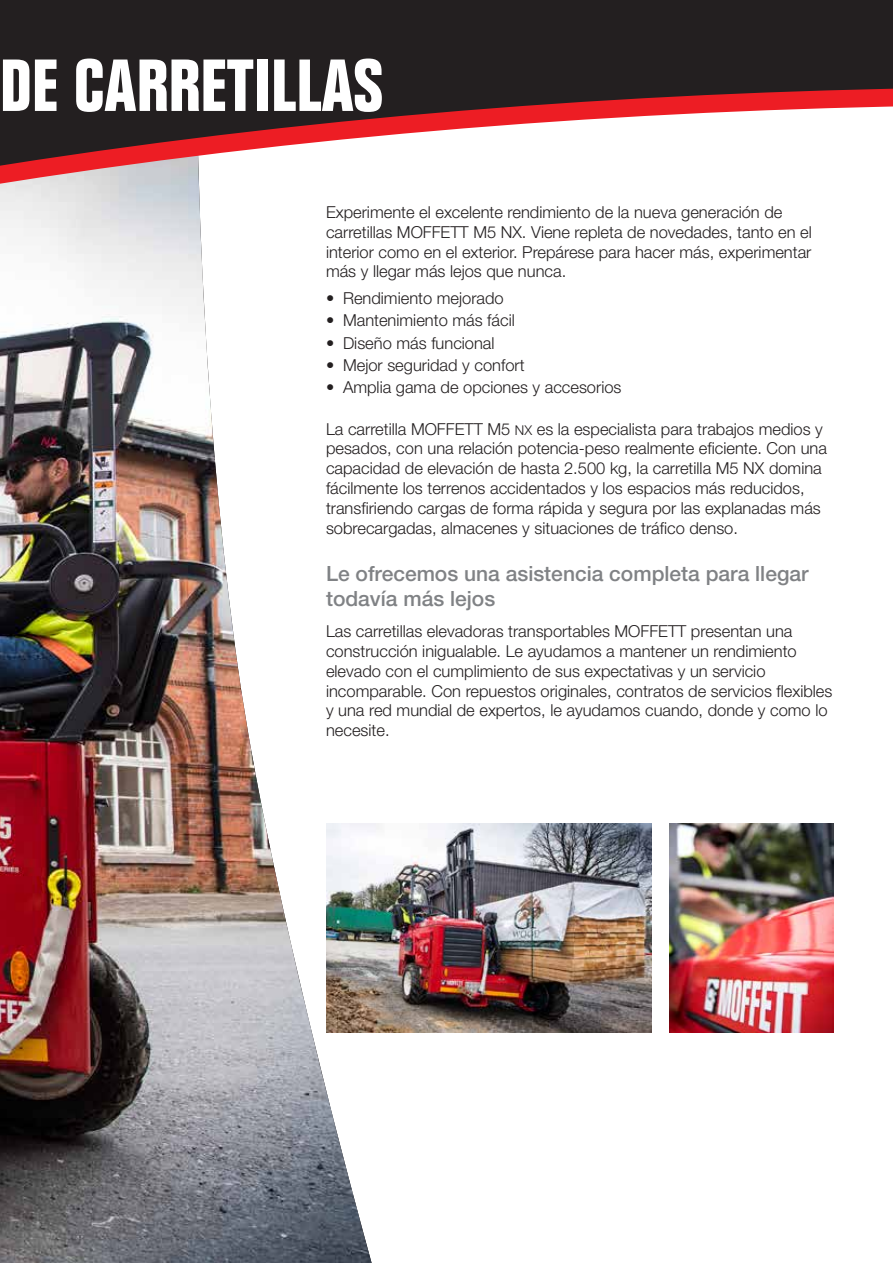
<style>
.page{position:relative;width:893px;height:1263px;background:#fff}
.page>*{position:absolute;margin:0;border:0;box-sizing:border-box;transform-origin:0 0}
.t1{font:700 condensed 72px "Folio Std";color:#fff}
.t2{font:500 21px/25.2px "Helvetica Neue LT Std";color:#808285}
.t3{font:300 16.5px/19.8px "Helvetica Neue LT Pro";color:#231f20}
.s1{font-size:13.5px}
</style>
<div class="page">
<img style="left:0;top:400px;width:372px;height:863px">
<img style="left:669px;top:823px;width:164px;height:209px">
<img style="left:326px;top:823px;width:325px;height:209px">
<svg style="left:0;top:0;width:893px;height:400px"></svg>
<svg style="left:0;top:78px;width:893px;height:213px"></svg>
<h1 class="t1" style="left:0;top:46px;width:385px">DE CARRETILLAS</h1>
<p class="t3" style="left:326px;top:202px;width:487px">Experimente el excelente rendimiento de la nueva generación de carretillas MOFFETT M5 NX. Viene repleta de novedades, tanto en el interior como en el exterior. Prepárese para hacer más, experimentar más y llegar más lejos que nunca.</p>
<p class="t3" style="left:326px;top:288px;width:179px">• Rendimiento mejorado</p>
<p class="t3" style="left:326px;top:310px;width:190px">• Mantenimiento más fácil</p>
<p class="t3" style="left:326px;top:333px;width:170px">• Diseño más funcional</p>
<p class="t3" style="left:326px;top:355px;width:200px">• Mejor seguridad y confort</p>
<p class="t3" style="left:326px;top:377px;width:297px">• Amplia gama de opciones y accesorios</p>
<p class="t3" style="left:326px;top:418px;width:502px">La carretilla MOFFETT M5 <span class="s1">NX</span> es la especialista para trabajos medios y pesados, con una relación potencia-peso realmente eficiente. Con una capacidad de elevación de hasta 2.500 kg, la carretilla M5 NX domina fácilmente los terrenos accidentados y los espacios más reducidos, transfiriendo cargas de forma rápida y segura por las explanadas más sobrecargadas, almacenes y situaciones de tráfico denso.</p>
<p class="t2" style="left:326px;top:561px;width:484px">Le ofrecemos una asistencia completa para llegar todavía más lejos</p>
<p class="t3" style="left:326px;top:621px;width:508px">Las carretillas elevadoras transportables MOFFETT presentan una construcción inigualable. Le ayudamos a mantener un rendimiento elevado con el cumplimiento de sus expectativas y un servicio incomparable. Con repuestos originales, contratos de servicios flexibles y una red mundial de expertos, le ayudamos cuando, donde y como lo necesite.</p>
</div>
